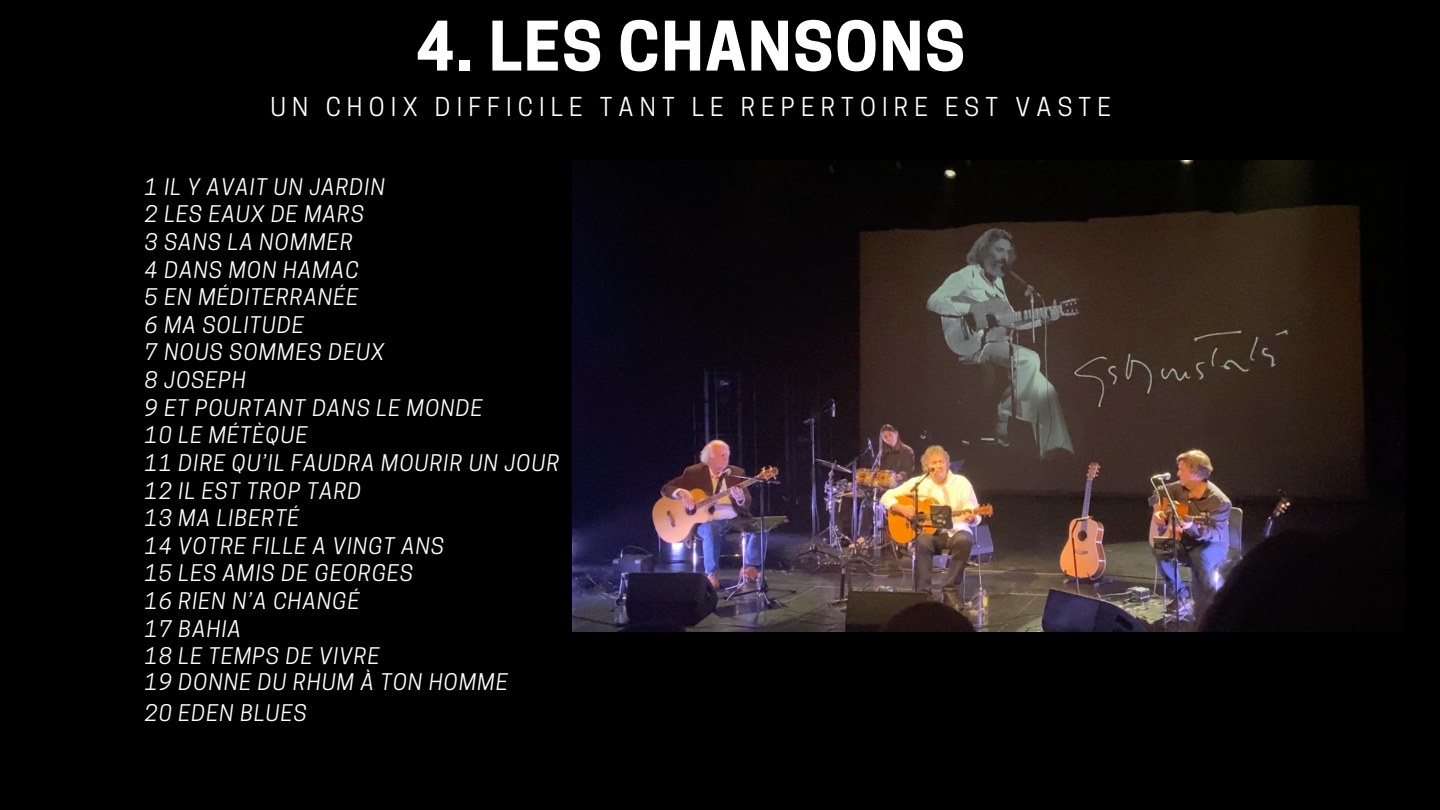
<style>
.page{position:relative;width:1440px;height:810px;background:#000}
.page>*{position:absolute;margin:0;border:0;box-sizing:border-box;transform-origin:0 0}
.t1{font:700 64px "Cooper Hewitt";letter-spacing:.025em;color:#fff}
.t2{font:24.5px "Cooper Hewitt";letter-spacing:.255em;color:#fff}
.t3{font:italic 21.5px "Cooper Hewitt";letter-spacing:.055em;color:#fff}
</style>
<div class="page">
<img style="left:572px;top:160px;width:832px;height:471px">
<p class="t1" style="left:416px;top:23px;width:551px">4. LES CHANSONS</p>
<p class="t2" style="left:270px;top:97px;width:842px">UN CHOIX DIFFICILE TANT LE REPERTOIRE EST VASTE</p>
<p class="t3" style="left:145px;top:179px;width:241px">1 IL Y AVAIT UN JARDIN</p>
<p class="t3" style="left:145px;top:206px;width:221px">2 LES EAUX DE MARS</p>
<p class="t3" style="left:145px;top:234px;width:209px">3 SANS LA NOMMER</p>
<p class="t3" style="left:145px;top:261px;width:215px">4 DANS MON HAMAC</p>
<p class="t3" style="left:145px;top:289px;width:215px">5 EN MÉDITERRANÉE</p>
<p class="t3" style="left:145px;top:317px;width:161px">6 MA SOLITUDE</p>
<p class="t3" style="left:145px;top:344px;width:241px">7 NOUS SOMMES DEUX</p>
<p class="t3" style="left:145px;top:372px;width:102px">8 JOSEPH</p>
<p class="t3" style="left:145px;top:400px;width:339px">9 ET POURTANT DANS LE MONDE</p>
<p class="t3" style="left:145px;top:427px;width:164px">10 LE MÉTÈQUE</p>
<p class="t3" style="left:145px;top:455px;width:416px">11 DIRE QU’IL FAUDRA MOURIR UN JOUR</p>
<p class="t3" style="left:145px;top:482px;width:218px">12 IL EST TROP TARD</p>
<p class="t3" style="left:145px;top:510px;width:156px">13 MA LIBERTÉ</p>
<p class="t3" style="left:145px;top:538px;width:301px">14 VOTRE FILLE A VINGT ANS</p>
<p class="t3" style="left:145px;top:565px;width:270px">15 LES AMIS DE GEORGES</p>
<p class="t3" style="left:145px;top:593px;width:216px">16 RIEN N’A CHANGÉ</p>
<p class="t3" style="left:145px;top:620px;width:98px">17 BAHIA</p>
<p class="t3" style="left:145px;top:648px;width:236px">18 LE TEMPS DE VIVRE</p>
<p class="t3" style="left:145px;top:674px;width:364px">19 DONNE DU RHUM À TON HOMME</p>
<p class="t3" style="left:145px;top:705px;width:163px">20 EDEN BLUES</p>
</div>
